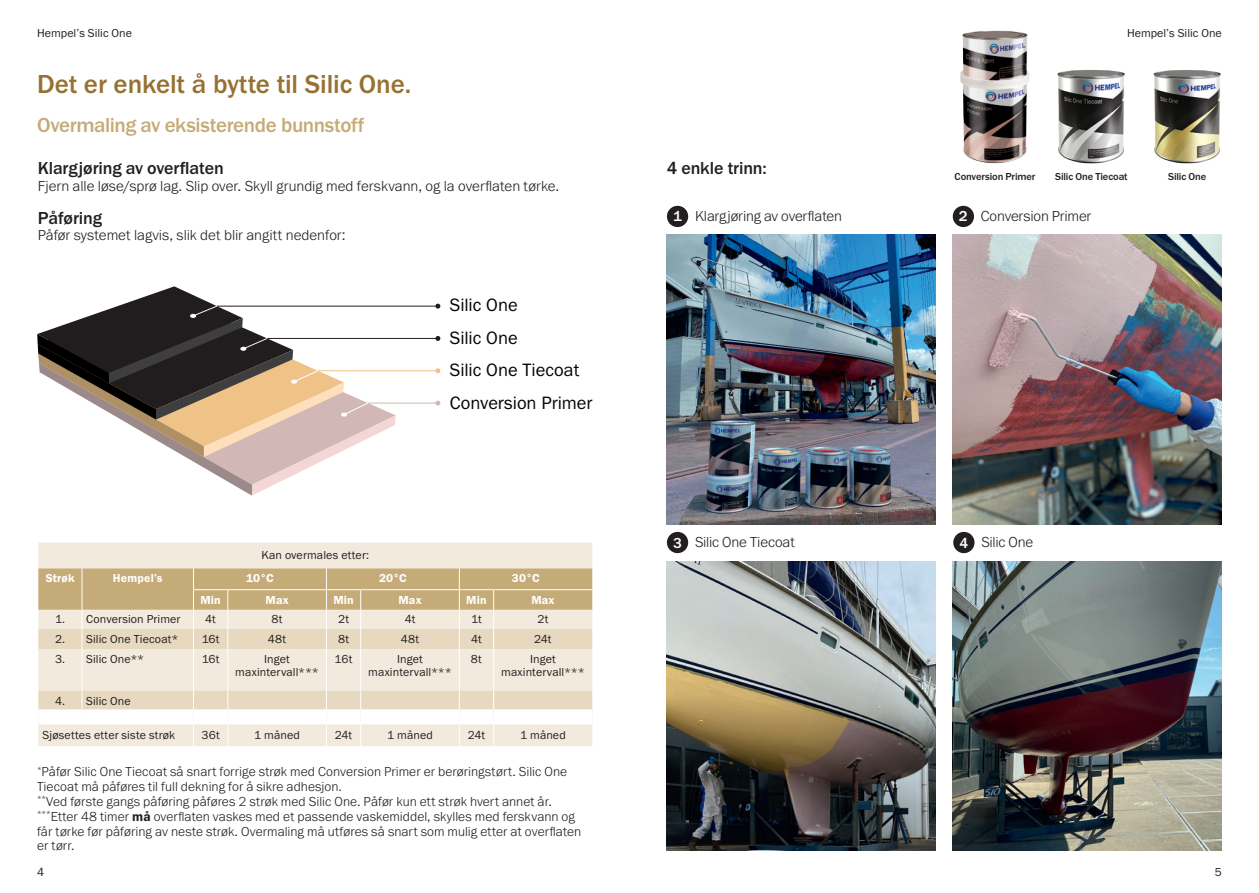
<style>
.page{position:relative;width:1259px;height:893px;background:#fff}
.page>*{position:absolute;margin:0;border:0;box-sizing:border-box;transform-origin:0 0}
._3_Head{font:500 27px "Franklin Gothic URW";letter-spacing:-.005em;color:#967131}
.Case_Subhead{font:500 21px "Franklin Gothic URW";letter-spacing:-.02em;color:#c5ab77}
.t1{font:18.6px/32.5px "Franklin Gothic URW Boo";letter-spacing:-.005em;color:#050504}
.t2{font:500 18px "Franklin Gothic URW";letter-spacing:-.005em;color:#231f20}
._1_Body_Copy{font:300 15px "Franklin Gothic URW";letter-spacing:-.005em;color:#231f20}
._1_Body_Copy-2{font:500 15px "Franklin Gothic URW";color:#fff}
.Footnotes{font:300 13.5px/14.9px "Franklin Gothic URW";letter-spacing:.005em;color:#231f20}
.Table__7_5pt_Text{font:12px/13.5px "Franklin Gothic URW Boo";letter-spacing:.01em;color:#231f20;text-align:center}
.Table__7_5pt_Heading_white_out{font:12px "Franklin Gothic URW Dem";letter-spacing:.015em;color:#fff}
.Table__7_5pt_Heading_white_out-2{font:12px "Franklin Gothic URW Boo";letter-spacing:.01em;color:#231f20}
.t3{font:500 10.5px "Franklin Gothic URW";letter-spacing:-.01em;color:#231f20}
.s1{font-family:"Franklin Gothic URW Dem";font-weight:400}
</style>
<div class="page">
<img style="left:952px;top:235px;width:269px;height:289px">
<div style="left:952px;top:206px;width:22px;height:21px;background:#231f20;border-radius:50%"></div>
<img style="left:666px;top:235px;width:269px;height:289px">
<div style="left:667px;top:206px;width:21px;height:21px;background:#231f20;border-radius:50%"></div>
<hr style="left:217px;top:306px;width:221px;height:1px;background:#211d1e">
<hr style="left:267px;top:338px;width:171px;height:1px;background:#211d1e">
<hr style="left:318px;top:370px;width:120px;height:1px;background:#efc388">
<hr style="left:368px;top:403px;width:70px;height:1px;background:#d1b8b6">
<svg style="left:435px;top:368px;width:5px;height:5px"></svg>
<svg style="left:435px;top:401px;width:5px;height:5px"></svg>
<svg style="left:435px;top:336px;width:5px;height:5px"></svg>
<svg style="left:435px;top:304px;width:5px;height:5px"></svg>
<svg style="left:37px;top:286px;width:359px;height:210px"></svg>
<img style="left:952px;top:561px;width:269px;height:289px">
<div style="left:667px;top:532px;width:21px;height:21px;background:#231f20;border-radius:50%"></div>
<div style="left:953px;top:532px;width:21px;height:21px;background:#231f20;border-radius:50%"></div>
<img style="left:666px;top:561px;width:269px;height:289px">
<img style="left:1153px;top:70px;width:68px;height:94px">
<img style="left:1057px;top:70px;width:68px;height:94px">
<img style="left:960px;top:30px;width:69px;height:134px">
<div style="left:38px;top:542px;width:554px;height:204px;background:#f2ebdd"></div>
<svg style="left:38px;top:649px;width:554px;height:60px;background:#eee5d4"></svg>
<hr style="left:82px;top:649px;width:1px;height:42px;background:#fff">
<hr style="left:193px;top:649px;width:1px;height:42px;background:#fff">
<hr style="left:227px;top:649px;width:1px;height:42px;background:#fff">
<hr style="left:326px;top:649px;width:1px;height:42px;background:#fff">
<hr style="left:360px;top:649px;width:1px;height:42px;background:#fff">
<svg style="left:82px;top:691px;width:1px;height:18px"></svg>
<svg style="left:193px;top:691px;width:1px;height:18px"></svg>
<svg style="left:227px;top:691px;width:1px;height:18px"></svg>
<svg style="left:326px;top:691px;width:1px;height:18px"></svg>
<svg style="left:360px;top:691px;width:1px;height:18px"></svg>
<svg style="left:459px;top:691px;width:1px;height:18px"></svg>
<svg style="left:493px;top:691px;width:1px;height:18px"></svg>
<svg style="left:193px;top:724px;width:1px;height:22px"></svg>
<svg style="left:227px;top:724px;width:1px;height:22px"></svg>
<svg style="left:326px;top:724px;width:1px;height:22px"></svg>
<svg style="left:360px;top:724px;width:1px;height:22px"></svg>
<hr style="left:459px;top:649px;width:1px;height:42px;background:#fff">
<hr style="left:493px;top:649px;width:1px;height:42px;background:#fff">
<svg style="left:459px;top:724px;width:1px;height:22px"></svg>
<svg style="left:493px;top:724px;width:1px;height:22px"></svg>
<div style="left:38px;top:709px;width:44px;height:15px;background:#fff"></div>
<div style="left:82px;top:709px;width:111px;height:15px;background:#fff"></div>
<div style="left:193px;top:709px;width:35px;height:15px;background:#fff"></div>
<div style="left:228px;top:709px;width:98px;height:15px;background:#fff"></div>
<div style="left:326px;top:709px;width:35px;height:15px;background:#fff"></div>
<div style="left:361px;top:709px;width:98px;height:15px;background:#fff"></div>
<div style="left:459px;top:709px;width:34px;height:15px;background:#fff"></div>
<div style="left:493px;top:709px;width:99px;height:15px;background:#fff"></div>
<svg style="left:38px;top:568px;width:554px;height:81px;background:#d9c7a3"></svg>
<p class="Table__7_5pt_Text" style="left:37px;top:26px;width:96px">Hempel’s Silic One</p>
<p class="Table__7_5pt_Text" style="left:1127px;top:26px;width:96px">Hempel’s Silic One</p>
<p class="_3_Head" style="left:37px;top:67px;width:375px">Det er enkelt å bytte til Silic One.</p>
<p class="Case_Subhead" style="left:37px;top:112px;width:329px">Overmaling av eksisterende bunnstoff</p>
<p class="t2" style="left:38px;top:157px;width:187px">Klargjøring av overflaten</p>
<p class="_1_Body_Copy" style="left:38px;top:176px;width:523px">Fjern alle løse/sprø lag. Slip over. Skyll grundig med ferskvann, og la overflaten tørke.</p>
<p class="t2" style="left:38px;top:207px;width:66px">Påføring</p>
<p class="_1_Body_Copy" style="left:38px;top:226px;width:309px">Påfør systemet lagvis, slik det blir angitt nedenfor:</p>
<p class="Table__7_5pt_Heading_white_out-2" style="left:261px;top:548px;width:109px">Kan overmales etter:</p>
<p class="t1" style="left:450px;top:288px;width:144px">Silic One<br>Silic One<br>Silic One Tiecoat<br>Conversion Primer</p>
<p class="Table__7_5pt_Heading_white_out" style="left:46px;top:571px;width:31px">Strøk</p>
<p class="Table__7_5pt_Heading_white_out" style="left:113px;top:571px;width:51px">Hempel’s</p>
<p class="Table__7_5pt_Heading_white_out" style="left:246px;top:571px;width:29px">10°C</p>
<p class="Table__7_5pt_Heading_white_out" style="left:379px;top:571px;width:29px">20°C</p>
<p class="Table__7_5pt_Heading_white_out" style="left:512px;top:571px;width:29px">30°C</p>
<p class="Table__7_5pt_Heading_white_out" style="left:200px;top:592px;width:22px">Min</p>
<p class="Table__7_5pt_Heading_white_out" style="left:265px;top:592px;width:25px">Max</p>
<p class="Table__7_5pt_Heading_white_out" style="left:333px;top:592px;width:22px">Min</p>
<p class="Table__7_5pt_Heading_white_out" style="left:398px;top:592px;width:25px">Max</p>
<p class="Table__7_5pt_Heading_white_out" style="left:466px;top:592px;width:22px">Min</p>
<p class="Table__7_5pt_Heading_white_out" style="left:531px;top:592px;width:25px">Max</p>
<p class="Table__7_5pt_Text" style="left:55px;top:612px;width:12px">1.</p>
<p class="Table__7_5pt_Text" style="left:86px;top:612px;width:96px">Conversion Primer</p>
<p class="Table__7_5pt_Text" style="left:205px;top:612px;width:12px">4t</p>
<p class="Table__7_5pt_Text" style="left:272px;top:612px;width:13px">8t</p>
<p class="Table__7_5pt_Text" style="left:338px;top:612px;width:13px">2t</p>
<p class="Table__7_5pt_Text" style="left:405px;top:612px;width:12px">4t</p>
<p class="Table__7_5pt_Text" style="left:471px;top:612px;width:12px">1t</p>
<p class="Table__7_5pt_Text" style="left:537px;top:612px;width:13px">2t</p>
<p class="Table__7_5pt_Text" style="left:55px;top:632px;width:12px">2.</p>
<p class="Table__7_5pt_Text" style="left:86px;top:632px;width:94px">Silic One Tiecoat*</p>
<p class="Table__7_5pt_Text" style="left:202px;top:632px;width:19px">16t</p>
<p class="Table__7_5pt_Text" style="left:268px;top:632px;width:20px">48t</p>
<p class="Table__7_5pt_Text" style="left:338px;top:632px;width:13px">8t</p>
<p class="Table__7_5pt_Text" style="left:401px;top:632px;width:20px">48t</p>
<p class="Table__7_5pt_Text" style="left:471px;top:632px;width:12px">4t</p>
<p class="Table__7_5pt_Text" style="left:534px;top:632px;width:19px">24t</p>
<p class="Table__7_5pt_Text" style="left:55px;top:652px;width:12px">3.</p>
<p class="Table__7_5pt_Text" style="left:86px;top:652px;width:60px">Silic One**</p>
<p class="Table__7_5pt_Text" style="left:202px;top:652px;width:19px">16t</p>
<p class="Table__7_5pt_Text" style="left:235px;top:652px;width:85px">Inget maxintervall***</p>
<p class="Table__7_5pt_Text" style="left:335px;top:652px;width:19px">16t</p>
<p class="Table__7_5pt_Text" style="left:368px;top:652px;width:85px">Inget maxintervall***</p>
<p class="Table__7_5pt_Text" style="left:471px;top:652px;width:13px">8t</p>
<p class="Table__7_5pt_Text" style="left:501px;top:652px;width:85px">Inget maxintervall***</p>
<p class="Table__7_5pt_Text" style="left:55px;top:694px;width:12px">4.</p>
<p class="Table__7_5pt_Text" style="left:86px;top:694px;width:46px">Silic One</p>
<p class="Table__7_5pt_Text" style="left:43px;top:728px;width:134px">Sjøsettes etter siste strøk</p>
<p class="Table__7_5pt_Text" style="left:202px;top:728px;width:20px">36t</p>
<p class="Table__7_5pt_Text" style="left:254px;top:728px;width:47px">1 måned</p>
<p class="Table__7_5pt_Text" style="left:335px;top:728px;width:19px">24t</p>
<p class="Table__7_5pt_Text" style="left:387px;top:728px;width:47px">1 måned</p>
<p class="Table__7_5pt_Text" style="left:468px;top:728px;width:19px">24t</p>
<p class="Table__7_5pt_Text" style="left:520px;top:728px;width:47px">1 måned</p>
<p class="Footnotes" style="left:37px;top:764px;width:532px"><sup>*</sup>Påfør Silic One Tiecoat så snart forrige strøk med Conversion Primer er berøringstørt. Silic One<br>Tiecoat må påføres til full dekning for å sikre adhesjon.</p>
<p class="Footnotes" style="left:37px;top:794px;width:516px"><sup>**</sup>Ved første gangs påføring påføres 2 strøk med Silic One. Påfør kun ett strøk hvert annet år.</p>
<p class="Footnotes" style="left:37px;top:809px;width:546px"><sup>***</sup>Etter 48 timer <span class="s1">må</span> overflaten vaskes med et passende vaskemiddel, skylles med ferskvann og får tørke før påføring av neste strøk. Overmaling må utføres så snart som mulig etter at overflaten er tørr.</p>
<p class="t2" style="left:666px;top:157px;width:102px">4 enkle trinn:</p>
<p class="_1_Body_Copy-2" style="left:673px;top:207px;width:10px">1</p>
<p class="_1_Body_Copy" style="left:695px;top:207px;width:148px">Klargjøring av overflaten</p>
<p class="_1_Body_Copy-2" style="left:959px;top:207px;width:10px">2</p>
<p class="_1_Body_Copy" style="left:981px;top:207px;width:112px">Conversion Primer</p>
<p class="t3" style="left:954px;top:170px;width:82px">Conversion Primer</p>
<p class="t3" style="left:1055px;top:170px;width:74px">Silic One Tiecoat</p>
<p class="t3" style="left:1168px;top:170px;width:40px">Silic One</p>
<p class="_1_Body_Copy-2" style="left:673px;top:533px;width:10px">3</p>
<p class="_1_Body_Copy" style="left:695px;top:533px;width:101px">Silic One Tiecoat</p>
<p class="_1_Body_Copy-2" style="left:959px;top:533px;width:10px">4</p>
<p class="_1_Body_Copy" style="left:981px;top:533px;width:54px">Silic One</p>
<p class="Table__7_5pt_Text" style="left:37px;top:865px;width:9px">4</p>
<p class="Table__7_5pt_Text" style="left:1214px;top:865px;width:9px">5</p>
</div>
